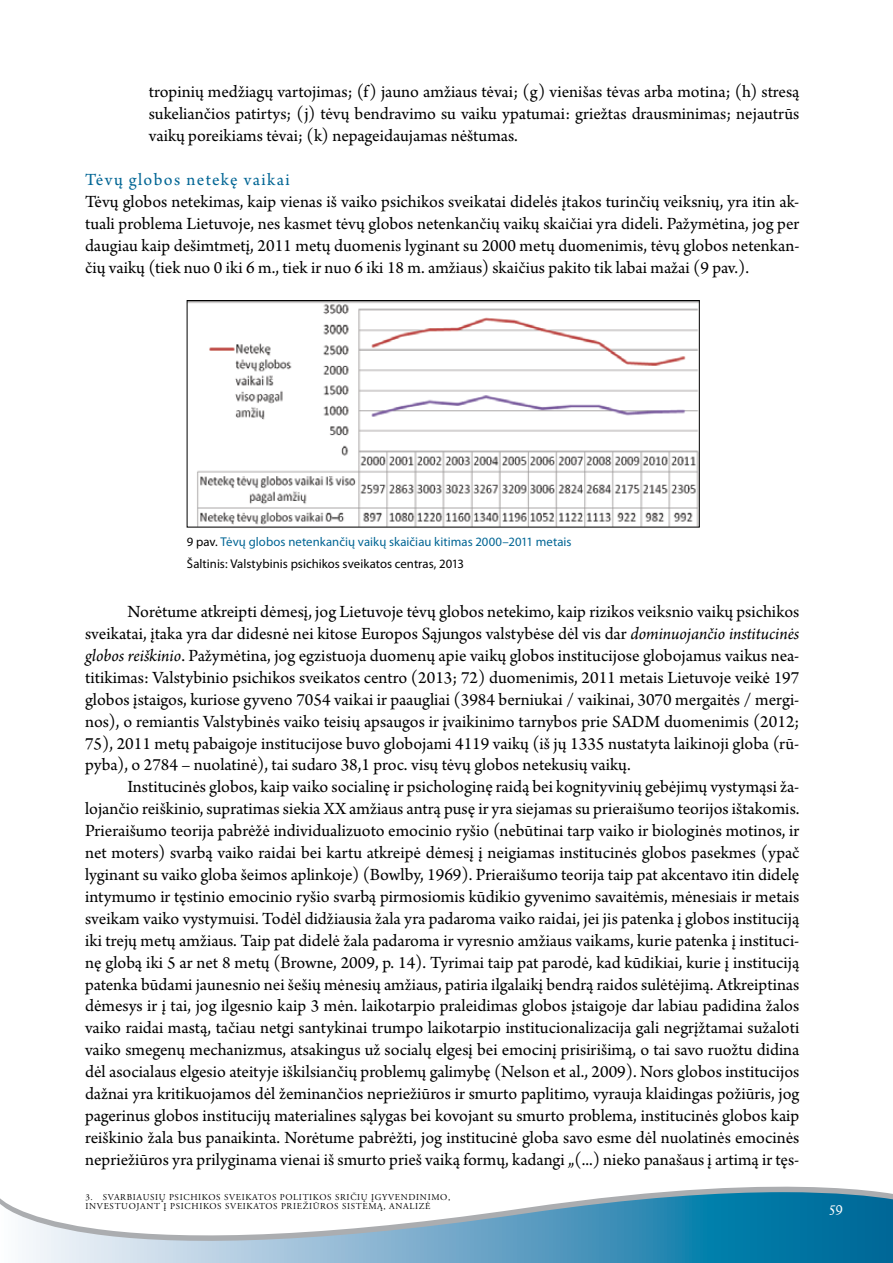
<style>
.page{position:relative;width:893px;height:1263px;background:#fff}
.page>*{position:absolute;margin:0;border:0;box-sizing:border-box;transform-origin:0 0}
.t1{font:18px/21.9px "Arno Pro";color:#000;text-align:justify}
.t2{font:18px "Arno Pro";letter-spacing:.075em;color:#006594}
.t3{font:15.75px "Calligraphic 421 BT Roman B";color:#fff}
.t4{font:12.75px/22.2px "Myriad Pro";letter-spacing:.005em;color:#006594}
.t5{font:9px/9px "Adobe Garamond Pro";letter-spacing:.075em;color:#000}
.s1{color:#000}
.s2{font-style:italic}
</style>
<div class="page">
<svg style="left:666px;top:1186px;width:213px;height:6px"></svg>
<svg style="left:1px;top:1192px;width:892px;height:71px"></svg>
<img style="left:189px;top:302px;width:508px;height:223px">
<div style="left:187px;top:300px;width:512px;height:227px;border:1px solid #000"></div>
<p class="t1" style="left:149px;top:82px;width:652px">tropinių medžiagų vartojimas; (f) jauno amžiaus tėvai; (g) vienišas tėvas arba motina; (h) stresą sukeliančios patirtys; (j) tėvų bendravimo su vaiku ypatumai: griežtas drausminimas; nejautrūs vaikų poreikiams tėvai; (k) nepageidaujamas nėštumas.</p>
<p class="t2" style="left:85px;top:169px;width:206px">Tėvų globos netekę vaikai</p>
<p class="t1" style="left:85px;top:191px;width:716px">Tėvų globos netekimas, kaip vienas iš vaiko psichikos sveikatai didelės įtakos turinčių veiksnių, yra itin ak&shy;tuali problema Lietuvoje, nes kasmet tėvų globos netenkančių vaikų skaičiai yra dideli. Pažymėtina, jog per daugiau kaip dešimtmetį, 2011 metų duomenis lyginant su 2000 metų duomenimis, tėvų globos netenkan&shy;čių vaikų (tiek nuo 0 iki 6 m., tiek ir nuo 6 iki 18 m. amžiaus) skaičius pakito tik labai mažai (9 pav.).</p>
<p class="t4" style="left:187px;top:530px;width:386px"><span class="s1">9 pav.</span> Tėvų globos netenkančių vaikų skaičiau kitimas 2000–2011 metais<br><span class="s1">Šaltinis: Valstybinis psichikos sveikatos centras, 2013</span></p>
<p class="t1" style="left:85px;top:602px;width:716px;text-indent:43px">Norėtume atkreipti dėmesį, jog Lietuvoje tėvų globos netekimo, kaip rizikos veiksnio vaikų psichikos sveikatai, įtaka yra dar didesnė nei kitose Europos Sąjungos valstybėse dėl vis dar <span class="s2">dominuojančio institucinės globos reiškinio</span>. Pažymėtina, jog egzistuoja duomenų apie vaikų globos institucijose globojamus vaikus nea&shy;titikimas: Valstybinio psichikos sveikatos centro (2013; 72) duomenimis, 2011 metais Lietuvoje veikė 197 globos įstaigos, kuriose gyveno 7054 vaikai ir paaugliai (3984 berniukai / vaikinai, 3070 mergaitės / mergi&shy;nos), o remiantis Valstybinės vaiko teisių apsaugos ir įvaikinimo tarnybos prie SADM duomenimis (2012; 75), 2011 metų pabaigoje institucijose buvo globojami 4119 vaikų (iš jų 1335 nustatyta laikinoji globa (rū&shy;pyba), o 2784 – nuolatinė), tai sudaro 38,1 proc. visų tėvų globos netekusių vaikų.</p>
<p class="t1" style="left:85px;top:777px;width:716px;text-indent:43px">Institucinės globos, kaip vaiko socialinę ir psichologinę raidą bei kognityvinių gebėjimų vystymąsi ža&shy;lojančio reiškinio, supratimas siekia XX amžiaus antrą pusę ir yra siejamas su prieraišumo teorijos ištakomis.<br>Prieraišumo teorija pabrėžė individualizuoto emocinio ryšio (nebūtinai tarp vaiko ir biologinės motinos, ir net moters) svarbą vaiko raidai bei kartu atkreipė dėmesį į neigiamas institucinės globos pasekmes (ypač lyginant su vaiko globa šeimos aplinkoje) (Bowlby, 1969). Prieraišumo teorija taip pat akcentavo itin didelę intymumo ir tęstinio emocinio ryšio svarbą pirmosiomis kūdikio gyvenimo savaitėmis, mėnesiais ir metais sveikam vaiko vystymuisi. Todėl didžiausia žala yra padaroma vaiko raidai, jei jis patenka į globos instituciją iki trejų metų amžiaus. Taip pat didelė žala padaroma ir vyresnio amžiaus vaikams, kurie patenka į instituci&shy;nę globą iki 5 ar net 8 metų (Browne, 2009, p. 14). Tyrimai taip pat parodė, kad kūdikiai, kurie į instituciją patenka būdami jaunesnio nei šešių mėnesių amžiaus, patiria ilgalaikį bendrą raidos sulėtėjimą. Atkreiptinas dėmesys ir į tai, jog ilgesnio kaip 3 mėn. laikotarpio praleidimas globos įstaigoje dar labiau padidina žalos vaiko raidai mastą, tačiau netgi santykinai trumpo laikotarpio institucionalizacija gali negrįžtamai sužaloti vaiko smegenų mechanizmus, atsakingus už socialų elgesį bei emocinį prisirišimą, o tai savo ruožtu didina dėl asocialaus elgesio ateityje iškilsiančių problemų galimybę (Nelson et al., 2009). Nors globos institucijos dažnai yra kritikuojamos dėl žeminančios nepriežiūros ir smurto paplitimo, vyrauja klaidingas požiūris, jog pagerinus globos institucijų materialines sąlygas bei kovojant su smurto problema, institucinės globos kaip reiškinio žala bus panaikinta. Norėtume pabrėžti, jog institucinė globa savo esme dėl nuolatinės emocinės nepriežiūros yra prilyginama vienai iš smurto prieš vaiką formų, kadangi „(...) nieko panašaus į artimą ir tęs-</p>
<p class="t5" style="left:85px;top:1193px;width:366px">3. SVARBIAUSIŲ PSICHIKOS SVEIKATOS POLITIKOS SRIČIŲ ĮGYVENDINIMO,<br>INVESTUOJANT Į PSICHIKOS SVEIKATOS PRIEŽIŪROS SISTEMĄ, ANALIZĖ</p>
<p class="t3" style="left:829px;top:1196px;width:15px">59</p>
</div>
